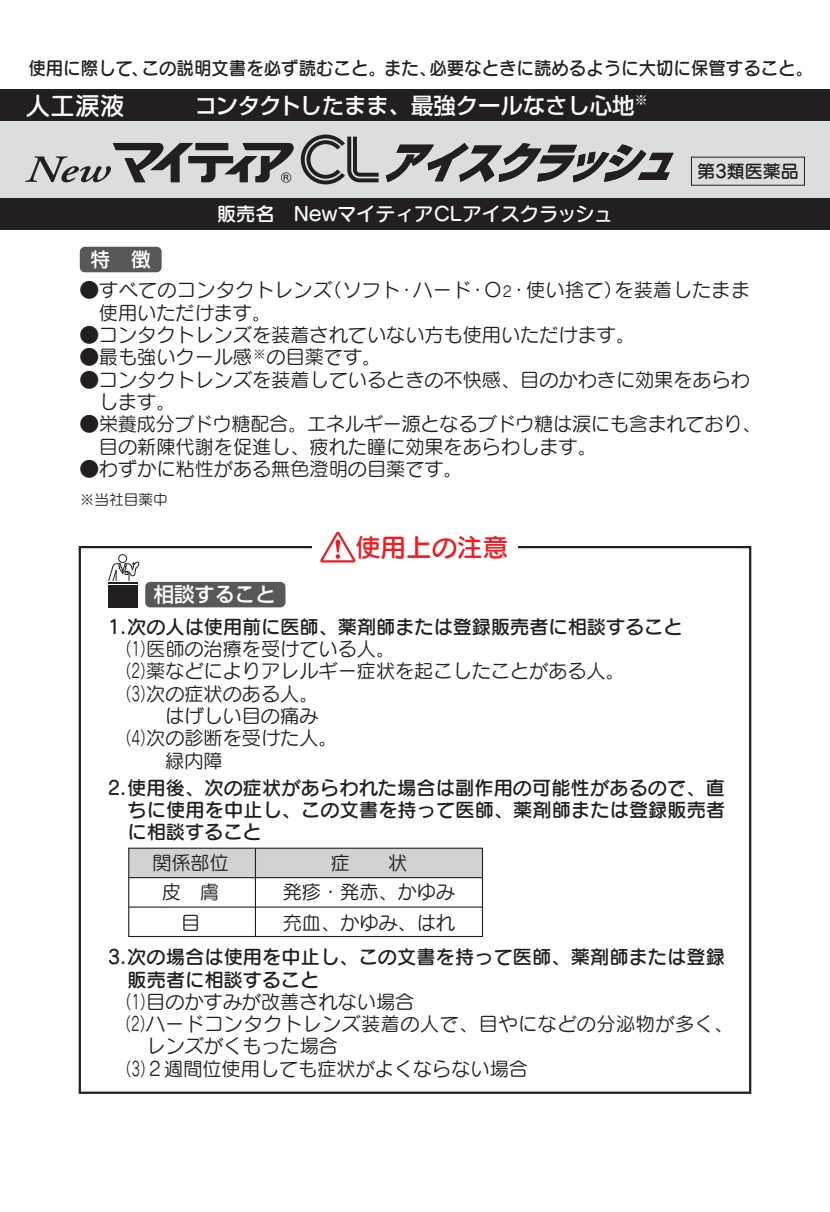
<style>
.page{position:relative;width:830px;height:1212px;background:#fff}
.page>*{position:absolute;margin:0;border:0;box-sizing:border-box;transform-origin:0 0}
.t1{font:25.43px "Seurat Pro DB";color:#ee1d23}
.t2{font:24.75px "Seurat Pro DB";color:#fff}
.t3{font:500 22.28px "Shin Go Pr 6";color:#fff}
.t4{font:500 20.25px "Shin Go Pr 6";color:#fff}
.t5{font:20.25px "Seurat Pro DB";color:#fff}
.t6{font:19.12px/22.3px "Seurat Pro M";color:#231f20}
.t7{font:19.12px/22.3px "Seurat Pro DB";letter-spacing:.005em;color:#231f20;text-align:justify}
.t8{font:19.12px "Seurat Pro M";color:#231f20;scale:.7 1}
.t9{font:19.12px "Seurat Pro M";letter-spacing:.025em;color:#231f20;scale:.7 1}
.t10{font:19.12px "Seurat Pro DB";color:#fff}
.t11{font:18.22px "Seurat Pro DB";color:#231f20;scale:.95 1}
.t12{font:18px "Seurat Pro DB";color:#231f20}
.t13{font:14.62px "Seurat Pro M";color:#231f20}
.s1{font-size:14.62px}
</style>
<div class="page">
<svg style="left:78px;top:546px;width:674px;height:548px"></svg>
<svg style="left:320px;top:531px;width:35px;height:31px"></svg>
<div style="left:108px;top:585px;width:29px;height:22px;background:#231f20"></div>
<div style="left:118px;top:554px;width:9px;height:9px;border:1px solid #231f20;border-radius:50%"></div>
<svg style="left:108px;top:560px;width:32px;height:23px"></svg>
<div style="left:145px;top:582px;width:140px;height:25px;background:#57585a;border-radius:5px"></div>
<div style="left:80px;top:247px;width:81px;height:25px;background:#57585a;border-radius:5px"></div>
<div style="left:129px;top:848px;width:353px;height:30px;background:#d1d2d4"></div>
<div style="left:128px;top:848px;width:355px;height:89px;border:1px solid #231f20"></div>
<hr style="left:129px;top:877px;width:353px;height:1px;background:#231f20">
<hr style="left:129px;top:906px;width:353px;height:2px;background:#231f20">
<hr style="left:255px;top:848px;width:1px;height:88px;background:#231f20">
<div style="left:0;top:121px;width:829px;height:77px;background:#dcdddf"></div>
<div style="left:0;top:89px;width:829px;height:32px;background:#231f20"></div>
<div style="left:0;top:198px;width:829px;height:32px;background:#231f20"></div>
<div style="left:690px;top:157px;width:114px;height:29px;border:1px solid #231f20"></div>
<svg style="left:25px;top:143px;width:268px;height:40px"></svg>
<svg style="left:300px;top:134px;width:78px;height:50px"></svg>
<svg style="left:385px;top:143px;width:288px;height:39px"></svg>
<p class="t11" style="left:28px;top:56px;width:827px">使用に際して、この説明文書を必ず読むこと。また、必要なときに読めるように大切に保管すること。</p>
<p class="t2" style="left:26px;top:89px;width:101px">人工涙液</p>
<p class="t3" style="left:195px;top:87px;width:454px">コンタクトしたまま、最強クールなさし心地<sup>※</sup></p>
<p class="t5" style="left:90px;top:246px;width:62px">特　徴</p>
<p class="t10" style="left:217px;top:201px;width:397px">販売名　NewマイティアCLアイスクラッシュ</p>
<p class="t12" style="left:696px;top:159px;width:103px">第3類医薬品</p>
<p class="t6" style="left:99px;top:278px;width:652px;text-indent:-19px">●すべてのコンタクトレンズ（ソフト・ハード・O<span class="s1">2</span>・使い捨て）を装着したまま使用いただけます。</p>
<p class="t6" style="left:80px;top:323px;width:556px">●コンタクトレンズを装着されていない方も使用いただけます。</p>
<p class="t6" style="left:80px;top:345px;width:303px">●最も強いクール感<sup>※</sup>の目薬です。</p>
<p class="t6" style="left:99px;top:368px;width:652px;text-indent:-19px">●コンタクトレンズを装着しているときの不快感、目のかわきに効果をあらわします。</p>
<p class="t6" style="left:99px;top:412px;width:663px;text-indent:-19px">●栄養成分ブドウ糖配合。エネルギー源となるブドウ糖は涙にも含まれており、目の新陳代謝を促進し、疲れた瞳に効果をあらわします。</p>
<p class="t6" style="left:80px;top:457px;width:384px">●わずかに粘性がある無色澄明の目薬です。</p>
<p class="t13" style="left:80px;top:490px;width:89px">※当社目薬中</p>
<p class="t4" style="left:154px;top:578px;width:123px">相談すること</p>
<h1 class="t1" style="left:355px;top:531px;width:155px">使用上の注意</h1>
<p class="t7" style="left:108px;top:615px;width:576px">1．次の人は使用前に医師、薬剤師または登録販売者に相談すること</p>
<p class="t8" style="left:118px;top:636px;width:397px">（1）医師の治療を受けている人。</p>
<p class="t8" style="left:118px;top:658px;width:725px">（2）薬などによりアレルギー症状を起こしたことがある人。</p>
<p class="t8" style="left:118px;top:681px;width:288px">（3）次の症状のある人。</p>
<p class="t6" style="left:127px;top:704px;width:193px">　　はげしい目の痛み</p>
<p class="t8" style="left:118px;top:725px;width:315px">（4）次の診断を受けた人。</p>
<p class="t6" style="left:127px;top:749px;width:97px">　　緑内障</p>
<p class="t7" style="left:128px;top:776px;width:599px;text-indent:-20px">2．使用後、次の症状があらわれた場合は副作用の可能性があるので、直ちに使用を中止し、この文書を持って医師、薬剤師または登録販売者に相談すること</p>
<p class="t6" style="left:152px;top:851px;width:78px">関係部位</p>
<p class="t6" style="left:330px;top:851px;width:78px">症　　状</p>
<p class="t6" style="left:162px;top:880px;width:59px">皮　膚</p>
<p class="t6" style="left:282px;top:880px;width:174px">発疹・発赤、かゆみ</p>
<p class="t6" style="left:181px;top:911px;width:21px">目</p>
<p class="t6" style="left:282px;top:911px;width:174px">充血、かゆみ、はれ</p>
<p class="t7" style="left:128px;top:945px;width:598px;text-indent:-20px">3．次の場合は使用を中止し、この文書を持って医師、薬剤師または登録販売者に相談すること</p>
<p class="t8" style="left:118px;top:989px;width:424px">（1）目のかすみが改善されない場合</p>
<p class="t9" style="left:118px;top:1011px;width:880px">（2）ハードコンタクトレンズ装着の人で、目やになどの分泌物が多く、</p>
<p class="t6" style="left:146px;top:1034px;width:193px">レンズがくもった場合</p>
<p class="t8" style="left:118px;top:1056px;width:587px">（3）2週間位使用しても症状がよくならない場合</p>
</div>
